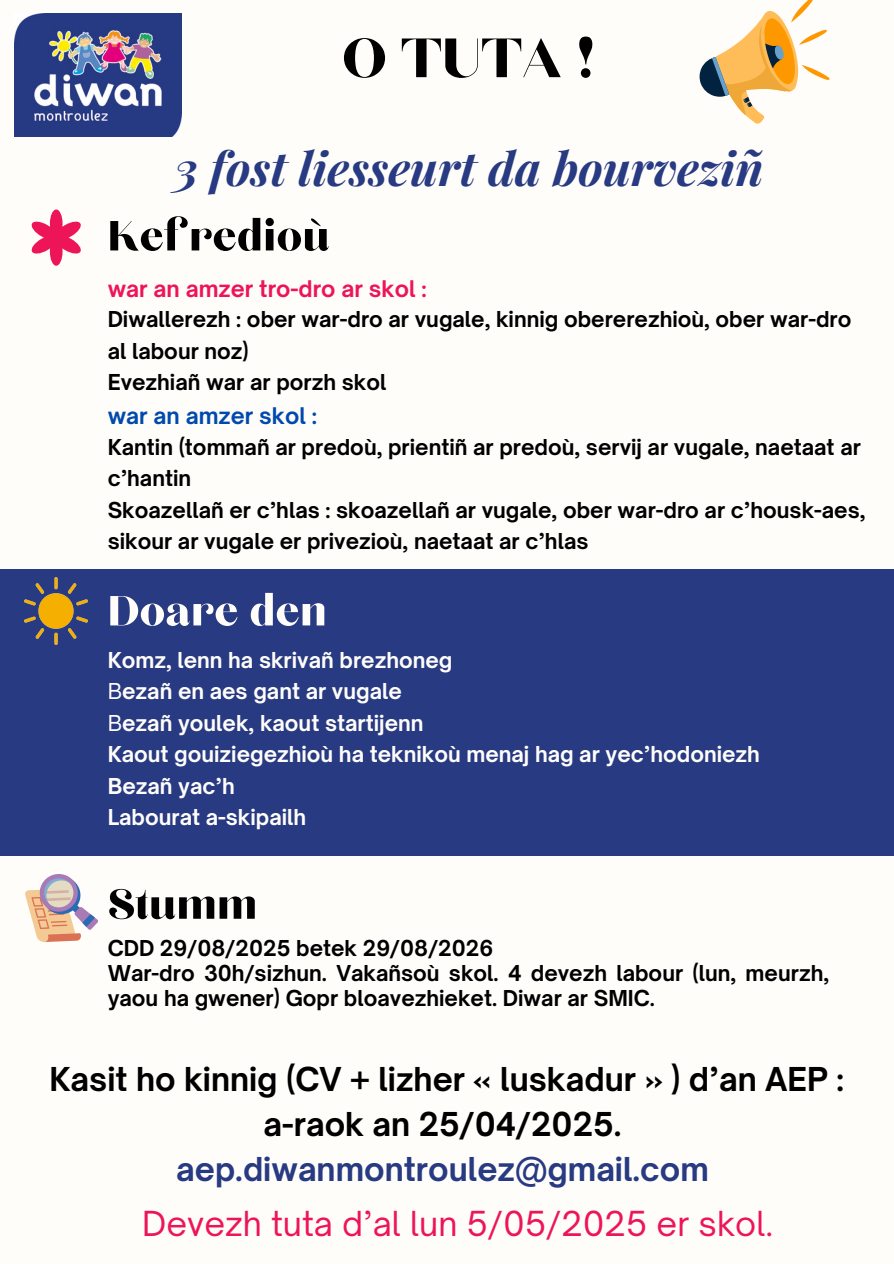
<style>
.page{position:relative;width:894px;height:1264px;background:#fff}
.page>*{position:absolute;margin:0;border:0;box-sizing:border-box;transform-origin:0 0}
.t1{font:69px "Chloe";color:#000}
.t2{font:52.5px "Chloe";color:#000}
.t3{font:52.5px "Chloe";color:#fffdfa}
.t4{font:italic 700 46.5px "Playfair Display";color:#273a82}
.t5{font:33px "Open Sauce One";color:#ed1558}
.t6{font:700 31.5px/45px "Open Sauce One";color:#000;text-align:center}
.t7{font:700 31.5px "Open Sauce One";color:#273a82}
.t8{font:700 21.9px "Open Sauce One";color:#ed1558}
.t9{font:700 21.9px "Open Sauce One";color:#004aad}
.t10{font:700 21px/31.5px "Open Sauce One";color:#000}
.t11{font:700 21px "Open Sauce One";color:#fffdfa}
.s1{font-weight:400}
</style>
<div class="page">
<div style="left:0;top:0;width:893px;height:1263px;background:#fffdfa"></div>
<div style="left:0;top:569px;width:893px;height:286px;background:#273a82"></div>
<img style="left:15px;top:13px;width:166px;height:123px">
<svg style="left:31px;top:209px;width:50px;height:57px"></svg>
<svg style="left:699px;top:0;width:130px;height:124px"></svg>
<img style="left:25px;top:578px;width:63px;height:66px">
<svg style="left:25px;top:874px;width:73px;height:68px"></svg>
<p class="t1" style="left:342px;top:26px;width:255px">O TUTA !</p>
<p class="t4" style="left:174px;top:136px;width:590px">3 fost liesseurt da bourveziñ</p>
<p class="t2" style="left:108px;top:211px;width:224px">Kefredioù</p>
<h2 class="t8" style="left:108px;top:275px;width:320px">war an amzer tro-dro ar skol :</h2>
<h2 class="t10" style="left:108px;top:304px;width:745px">Diwallerezh : ober war-dro ar vugale, kinnig obererezhioù, ober war-dro al labour noz)<br>Evezhiañ war ar porzh skol</h2>
<h2 class="t9" style="left:108px;top:402px;width:211px">war an amzer skol :</h2>
<h2 class="t10" style="left:108px;top:431px;width:759px">Kantin (tommañ ar predoù, prientiñ ar predoù, servij ar vugale, naetaat ar c’hantin<br>Skoazellañ er c’hlas : skoazellañ ar vugale, ober war-dro ar c’housk-aes, sikour ar vugale er privezioù, naetaat ar c’hlas</h2>
<h6 class="t3" style="left:108px;top:586px;width:221px">Doare den</h6>
<p class="t11" style="left:108px;top:646px;width:346px">Komz, lenn ha skrivañ brezhoneg</p>
<h2 class="t11" style="left:108px;top:678px;width:295px"><span class="s1">B</span>ezañ en aes gant ar vugale</h2>
<p class="t11" style="left:108px;top:709px;width:317px"><span class="s1">B</span>ezañ youlek, kaout startijenn</p>
<p class="t11" style="left:108px;top:741px;width:653px">Kaout gouiziegezhioù ha teknikoù menaj hag ar yec’hodoniezh</p>
<p class="t11" style="left:108px;top:772px;width:128px">Bezañ yac’h</p>
<p class="t11" style="left:108px;top:804px;width:200px">Labourat a-skipailh</p>
<p class="t2" style="left:108px;top:879px;width:151px">Stumm</p>
<p class="t10" style="left:108px;top:932px;width:387px">CDD 29/08/2025 betek 29/08/2026</p>
<p class="t10" style="left:108px;top:960px;width:722px;line-height:24.8px">War-dro 30h/sizhun. Vakañsoù skol. 4 devezh labour (lun, meurzh, yaou ha gwener) Gopr bloavezhieket. Diwar ar SMIC.</p>
<p class="t6" style="left:49px;top:1056px;width:796px">Kasit ho kinnig (CV + lizher « luskadur » ) d’an AEP : a-raok an 25/04/2025.</p>
<p class="t7" style="left:176px;top:1149px;width:534px">aep.diwanmontroulez@gmail.com</p>
<h2 class="t5" style="left:142px;top:1202px;width:632px">Devezh tuta d’al lun 5/05/2025 er skol.</h2>
</div>
